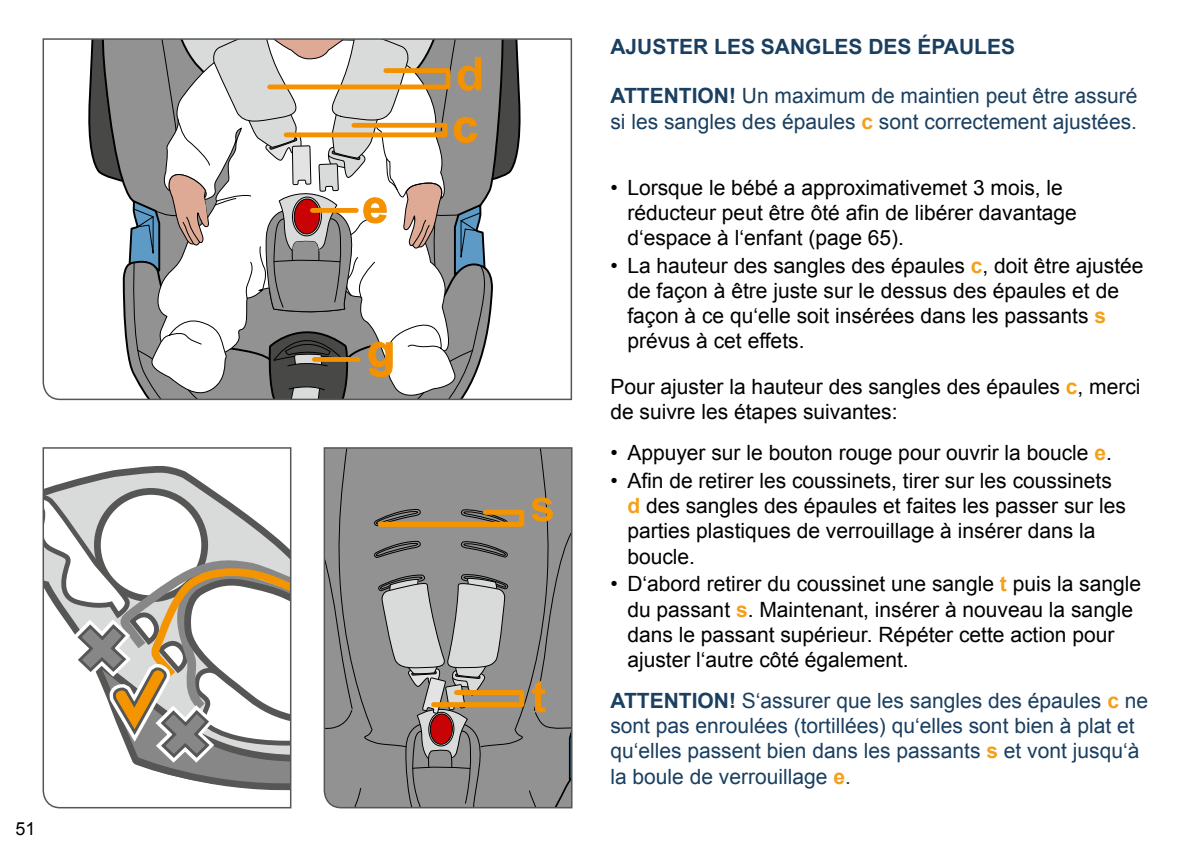
<style>
.page{position:relative;width:1191px;height:851px;background:#fff}
.page>*{position:absolute;margin:0;border:0;box-sizing:border-box;transform-origin:0 0}
.t1{font:21px/25.2px "Arial";color:#000}
.t2{font:21px/25.2px "Arial";color:#1a3f60;text-align:right}
.t3{font:700 21px "Arial";letter-spacing:-.035em;color:#1a3f60}
.t4{font:18px "Arial";color:#000}
.s1{font-weight:700}
.s2{font-weight:700;color:#f5a01a}
</style>
<div class="page">
<svg style="left:42px;top:447px;width:250px;height:362px"></svg>
<svg style="left:323px;top:447px;width:250px;height:362px;background:#95928d"></svg>
<svg style="left:42px;top:38px;width:531px;height:363px"></svg>
<p class="t4" style="left:16px;top:816px;width:22px">51</p>
<p class="t3" style="left:610px;top:32px;width:42px">AJUSTER</p>
<p class="t3" style="left:714px;top:32px;width:14px">LES</p>
<p class="t3" style="left:761px;top:32px;width:16px">SANGLES</p>
<p class="t3" style="left:868px;top:32px;width:15px">DES</p>
<p class="t3" style="left:917px;top:32px;width:15px">ÉPAULES</p>
<p class="t3" style="left:610px;top:82px;width:27px">ATTENTI</p>
<p class="t2" style="left:610px;top:84px;width:529px"><span class="s1">ON!</span> U n maximum de maintien peut être assuré<br>si les sangles des épaules <span class="s2">C</span> sont correctement ajustées.</p>
<p class="t1" style="left:627px;top:175px;width:451px;text-indent:-17px">• Lorsque le bébé a approximativemet 3 mois, le réducteur peut être ôté afin de libérer davantage d‘espace à l‘enfant (page 65).</p>
<p class="t1" style="left:627px;top:253px;width:518px;text-indent:-17px">• La hauteur des sangles des épaules <span class="s2">C</span>, doit être ajustée de façon à être juste sur le dessus des épaules et de façon à ce qu‘elle soit insérées dans les passants <span class="s2">S </span>prévus à cet effets.</p>
<p class="t1" style="left:610px;top:374px;width:531px">Pour ajuster la hauteur des sangles des épaules <span class="s2">C</span>, merci de suivre les étapes suivantes:</p>
<p class="t1" style="left:610px;top:440px;width:503px">• Appuyer sur le bouton rouge pour ouvrir la boucle <span class="s2">E</span>.</p>
<p class="t1" style="left:627px;top:468px;width:500px;text-indent:-17px">• Afin de retirer les coussinets, tirer sur les coussinets <span class="s2">D</span> des sangles des épaules et faites les passer sur les parties plastiques de verrouillage à insérer dans la boucle.</p>
<p class="t1" style="left:627px;top:571px;width:515px;text-indent:-17px">• D‘abord retirer du coussinet une sangle <span class="s2">T</span> puis la sangle du passant <span class="s2">S</span>. Maintenant, insérer à nouveau la sangle dans le passant supérieur. Répéter cette action pour ajuster l‘autre côté également.</p>
<p class="t2" style="left:610px;top:688px;width:539px;text-align:left;text-indent:87px"><span class="s1">ON!</span> S‘assurer que les sangles des épaules <span class="s2">C</span> ne sont pas enroulées (tortillées) qu‘elles sont bien à plat et qu‘elles passent bien dans les passants <span class="s2">S</span> et vont jusqu‘à la boule de verrouillage <span class="s2">E</span>.</p>
<p class="t3" style="left:610px;top:686px;width:27px">ATTENTI</p>
</div>
